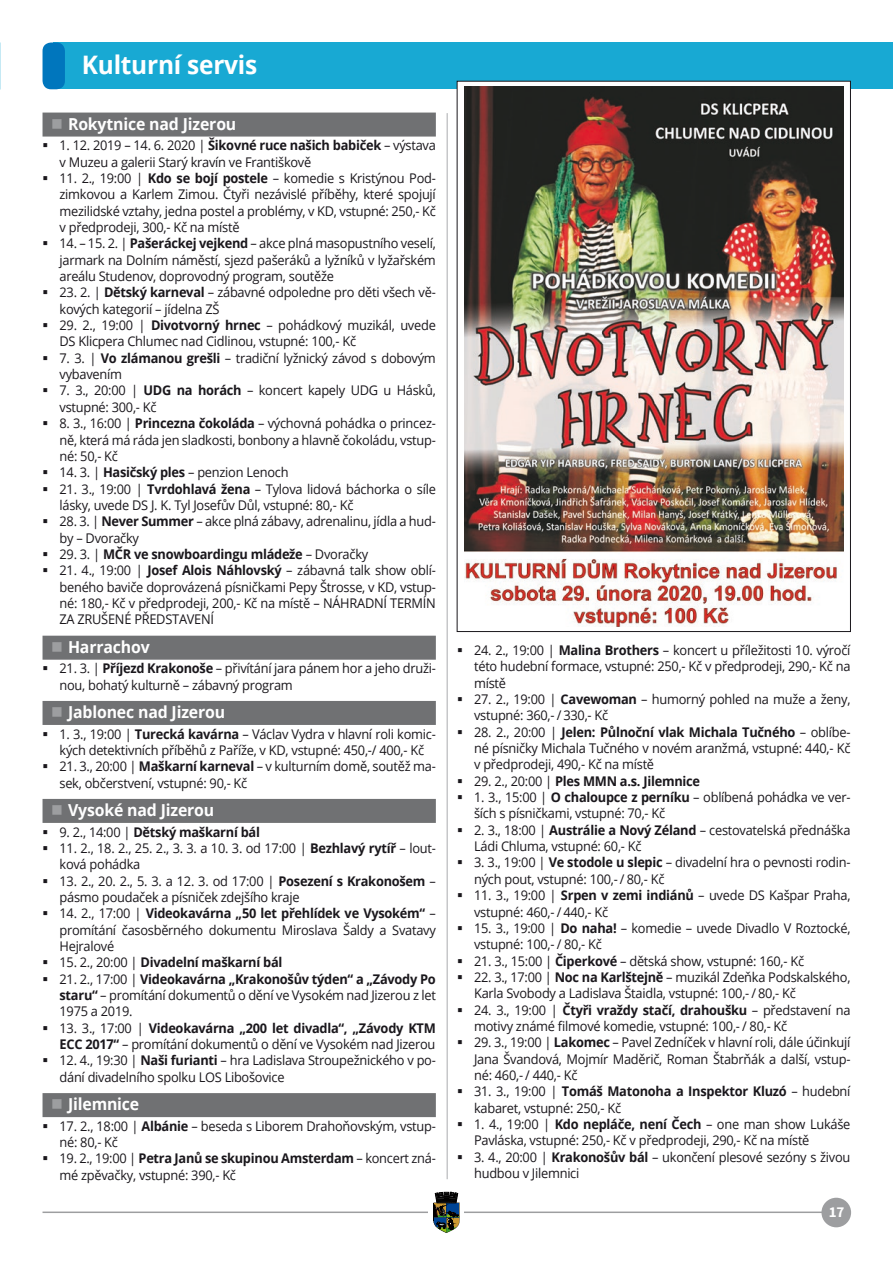
<style>
.page{position:relative;width:893px;height:1263px;background:#fff}
.page>*{position:absolute;margin:0;border:0;box-sizing:border-box;transform-origin:0 0}
.Nadpis_H1{font:700 25.5px "Open Sans";letter-spacing:-.01em;color:#fff;scale:.96 1}
.t1{font:700 16.5px "Open Sans";letter-spacing:-.01em;color:#fff;scale:.96 1}
.t2{font:700 15px "Source Sans Pro";color:#fff}
.t3{font:13.35px/16.4px "Open Sans";letter-spacing:-.02em;color:#1a171c;scale:.96 1}
.t4{font:700 13.35px "Open Sans";letter-spacing:-.02em;color:#1a171c;scale:.96 1}
.s1{font-weight:700}
.s2{font-weight:400}
</style>
<div class="page">
<hr style="left:43px;top:1211px;width:807px;height:2px;background:#9d9ea0">
<div style="left:429px;top:1192px;width:35px;height:42px;background:#fff"></div>
<svg style="left:433px;top:1192px;width:27px;height:41px"></svg>
<div style="left:821px;top:1198px;width:30px;height:29px;background:#9d9ea0;border-radius:50%"></div>
<img style="left:0;top:0;width:1px;height:602px">
<div style="left:54px;top:43px;width:839px;height:46px;background:#18a9d3"></div>
<div style="left:43px;top:43px;width:22px;height:46px;background:#0076bd;border-radius:9px"></div>
<div style="left:43px;top:113px;width:393px;height:24px;background:#707173"></div>
<div style="left:43px;top:636px;width:393px;height:24px;background:#707173"></div>
<div style="left:43px;top:701px;width:393px;height:24px;background:#707173"></div>
<div style="left:43px;top:799px;width:393px;height:24px;background:#707173"></div>
<div style="left:43px;top:1093px;width:393px;height:24px;background:#707173"></div>
<hr style="left:446px;top:113px;width:2px;height:1066px;background:#c6c7c9">
<div style="left:457px;top:81px;width:393px;height:550px;background:#fff"></div>
<img style="left:464px;top:86px;width:380px;height:541px">
<p class="Nadpis_H1" style="left:82px;top:47px;width:184px">Kulturní servis</p>
<p class="t1" style="left:68px;top:112px;width:177px">Rokytnice nad Jizerou</p>
<p class="t3" style="left:60px;top:137px;width:393px">1. 12. 2019 – 14. 6. 2020 | <span class="s1">Šikovné ruce našich babiček</span> – výstava v Muzeu a galerii Starý kravín ve Františkově</p>
<p class="t3" style="left:60px;top:169px;width:394px;text-align:justify">11. 2., 19:00 | <span class="s1">Kdo se bojí postele</span> – komedie s Kristýnou Pod&shy;zimkovou a Karlem Zimou. Čtyři nezávislé příběhy, které spojují mezilidské vztahy, jedna postel a problémy, v KD, vstupné: 250,- Kč v předprodeji, 300,- Kč na místě</p>
<p class="t3" style="left:60px;top:235px;width:393px;text-align:justify">14. – 15. 2. | <span class="s1">Pašeráckej vejkend</span> – akce plná masopustního veselí, jarmark na Dolním náměstí, sjezd pašeráků a lyžníků v lyžařském areálu Studenov, doprovodný program, soutěže</p>
<p class="t3" style="left:60px;top:284px;width:393px">23. 2. | <span class="s1">Dětský karneval</span> – zábavné odpoledne pro děti všech vě&shy;kových kategorií – jídelna ZŠ</p>
<p class="t3" style="left:60px;top:317px;width:393px">29. 2., 19:00 | <span class="s1">Divotvorný hrnec</span> – pohádkový muzikál, uvede<br>DS Klicpera Chlumec nad Cidlinou, vstupné: 100,- Kč</p>
<p class="t3" style="left:60px;top:349px;width:393px">7. 3. | <span class="s1">Vo zlámanou grešli</span> – tradiční lyžnický závod s dobovým vybavením</p>
<p class="t3" style="left:60px;top:382px;width:393px">7. 3., 20:00 | <span class="s1">UDG na horách</span> – koncert kapely UDG u Hásků, vstupné: 300,- Kč</p>
<p class="t3" style="left:60px;top:415px;width:393px;text-align:justify">8. 3., 16:00 | <span class="s1">Princezna čokoláda</span> – výchovná pohádka o princez&shy;ně, která má ráda jen sladkosti, bonbony a hlavně čokoládu, vstup&shy;né: 50,- Kč</p>
<p class="t3" style="left:60px;top:464px;width:240px">14. 3. | <span class="s1">Hasičský ples</span> – penzion Lenoch</p>
<p class="t3" style="left:60px;top:480px;width:393px">21. 3., 19:00 | <span class="s1">Tvrdohlavá žena</span> – Tylova lidová báchorka o síle lásky, uvede DS J. K. Tyl Josefův Důl, vstupné: 80,- Kč</p>
<p class="t3" style="left:60px;top:513px;width:393px">28. 3. | <span class="s1">Never Summer</span> – akce plná zábavy, adrenalinu, jídla a hud&shy;by – Dvoračky</p>
<p class="t4" style="left:60px;top:545px;width:323px"><span class="s2">29. 3. |</span> MČR ve snowboardingu mládeže <span class="s2">– Dvoračky</span></p>
<p class="t3" style="left:60px;top:562px;width:394px;text-align:justify">21. 4., 19:00 | <span class="s1">Josef Alois Náhlovský</span> – zábavná talk show oblí&shy;beného baviče doprovázená písničkami Pepy Štrosse, v KD, vstup&shy;né: 180,- Kč v předprodeji, 200,- Kč na místě – NÁHRADNÍ TERMÍN ZA ZRUŠENÉ PŘEDSTAVENÍ</p>
<p class="t1" style="left:68px;top:635px;width:87px">Harrachov</p>
<p class="t3" style="left:60px;top:660px;width:393px">21. 3. | <span class="s1">Příjezd Krakonoše</span> – přivítání jara pánem hor a jeho druži&shy;nou, bohatý kulturně – zábavný program</p>
<p class="t1" style="left:68px;top:700px;width:165px">Jablonec nad Jizerou</p>
<p class="t3" style="left:60px;top:725px;width:393px">1. 3., 19:00 | <span class="s1">Turecká kavárna</span> – Václav Vydra v hlavní roli komic&shy;kých detektivních příběhů z Paříže, v KD, vstupné: 450,-/ 400,- Kč</p>
<p class="t3" style="left:60px;top:758px;width:393px">21. 3., 20:00 | <span class="s1">Maškarní karneval</span> – v kulturním domě, soutěž ma&shy;sek, občerstvení, vstupné: 90,- Kč</p>
<p class="t1" style="left:68px;top:798px;width:154px">Vysoké nad Jizerou</p>
<p class="t4" style="left:60px;top:822px;width:210px"><span class="s2">9. 2., 14:00 |</span> Dětský maškarní bál</p>
<p class="t3" style="left:60px;top:839px;width:393px">11. 2., 18. 2., 25. 2., 3. 3. a 10. 3. od 17:00 | <span class="s1">Bezhlavý rytíř</span> – lout&shy;ková pohádka</p>
<p class="t3" style="left:60px;top:872px;width:393px">13. 2., 20. 2., 5. 3. a 12. 3. od 17:00 | <span class="s1">Posezení s Krakonošem</span> – pásmo poudaček a písniček zdejšího kraje</p>
<p class="t3" style="left:60px;top:905px;width:393px;text-align:justify">14. 2., 17:00 | <span class="s1">Videokavárna „50 let přehlídek ve Vysokém“</span> – promítání časosběrného dokumentu Miroslava Šaldy a Svatavy Hejralové</p>
<p class="t4" style="left:60px;top:953px;width:234px"><span class="s2">15. 2., 20:00 |</span> Divadelní maškarní bál</p>
<p class="t3" style="left:60px;top:970px;width:393px;text-align:justify">21. 2., 17:00 | <span class="s1">Videokavárna „Krakonošův týden“ a „Závody Po staru“</span> – promítání dokumentů o dění ve Vysokém nad Jizerou z let 1975 a 2019.</p>
<p class="t3" style="left:60px;top:1019px;width:393px">13. 3., 17:00 | <span class="s1">Videokavárna „200 let divadla“, „Závody KTM<br>ECC 2017“</span> – promítání dokumentů o dění ve Vysokém nad Jizerou</p>
<p class="t3" style="left:60px;top:1052px;width:393px">12. 4., 19:30 | <span class="s1">Naši furianti</span> – hra Ladislava Stroupežnického v po&shy;dání divadelního spolku LOS Libošovice</p>
<p class="t1" style="left:68px;top:1092px;width:76px">Jilemnice</p>
<p class="t3" style="left:60px;top:1117px;width:393px">17. 2., 18:00 | <span class="s1">Albánie</span> – beseda s Liborem Drahoňovským, vstup&shy;né: 80,- Kč</p>
<p class="t3" style="left:60px;top:1150px;width:393px">19. 2., 19:00 | <span class="s1">Petra Janů se skupinou Amsterdam</span> – koncert zná&shy;mé zpěvačky, vstupné: 390,- Kč</p>
<p class="t3" style="left:474px;top:641px;width:394px;text-align:justify">24. 2., 19:00 | <span class="s1">Malina Brothers</span> – koncert u příležitosti 10. výročí této hudební formace, vstupné: 250,- Kč v předprodeji, 290,- Kč na místě</p>
<p class="t3" style="left:474px;top:691px;width:394px">27. 2., 19:00 | <span class="s1">Cavewoman</span> – humorný pohled na muže a ženy, vstupné: 360,- / 330,- Kč</p>
<p class="t3" style="left:474px;top:723px;width:394px;text-align:justify">28. 2., 20:00 | <span class="s1">Jelen: Půlnoční vlak Michala Tučného</span> – oblíbe&shy;né písničky Michala Tučného v novém aranžmá, vstupné: 440,- Kč v předprodeji, 490,- Kč na místě</p>
<p class="t4" style="left:474px;top:771px;width:237px"><span class="s2">29. 2., 20:00 |</span> Ples MMN a.s. Jilemnice</p>
<p class="t3" style="left:474px;top:789px;width:393px">1. 3., 15:00 | <span class="s1">O chaloupce z perníku</span> – oblíbená pohádka ve ver&shy;ších s písničkami, vstupné: 70,- Kč</p>
<p class="t3" style="left:474px;top:821px;width:393px">2. 3., 18:00 | <span class="s1">Austrálie a Nový Zéland</span> – cestovatelská přednáška<br>Ládi Chluma, vstupné: 60,- Kč</p>
<p class="t3" style="left:474px;top:854px;width:393px">3. 3., 19:00 | <span class="s1">Ve stodole u slepic</span> – divadelní hra o pevnosti rodin&shy;ných pout, vstupné: 100,- / 80,- Kč</p>
<p class="t3" style="left:474px;top:887px;width:393px">11. 3., 19:00 | <span class="s1">Srpen v zemi indiánů</span> – uvede DS Kašpar Praha, vstupné: 460,- / 440,- Kč</p>
<p class="t3" style="left:474px;top:919px;width:393px">15. 3., 19:00 | <span class="s1">Do naha!</span> – komedie – uvede Divadlo V Roztocké, vstupné: 100,- / 80,- Kč</p>
<p class="t3" style="left:474px;top:952px;width:345px">21. 3., 15:00 | <span class="s1">Čiperkové</span> – dětská show, vstupné: 160,- Kč</p>
<p class="t3" style="left:474px;top:968px;width:393px">22. 3., 17:00 | <span class="s1">Noc na Karlštejně</span> – muzikál Zdeňka Podskalského,<br>Karla Svobody a Ladislava Štaidla, vstupné: 100,- / 80,- Kč</p>
<p class="t3" style="left:474px;top:1001px;width:393px">24. 3., 19:00 | <span class="s1">Čtyři vraždy stačí, drahoušku</span> – představení na motivy známé filmové komedie, vstupné: 100,- / 80,- Kč</p>
<p class="t3" style="left:474px;top:1034px;width:394px;text-align:justify">29. 3., 19:00 | <span class="s1">Lakomec</span> – Pavel Zedníček v hlavní roli, dále účinkují Jana Švandová, Mojmír Maděrič, Roman Štabrňák a další, vstup&shy;né: 460,- / 440,- Kč</p>
<p class="t3" style="left:474px;top:1083px;width:393px">31. 3., 19:00 | <span class="s1">Tomáš Matonoha a Inspektor Kluzó</span> – hudební kabaret, vstupné: 250,- Kč</p>
<p class="t3" style="left:474px;top:1116px;width:393px">1. 4., 19:00 | <span class="s1">Kdo nepláče, není Čech</span> – one man show Lukáše<br>Pavláska, vstupné: 250,- Kč v předprodeji, 290,- Kč na místě</p>
<p class="t3" style="left:474px;top:1148px;width:394px">3. 4., 20:00 | <span class="s1">Krakonošův bál</span> – ukončení plesové sezóny s živou hudbou v Jilemnici</p>
<p class="t2" style="left:829px;top:1201px;width:17px">17</p>
</div>
